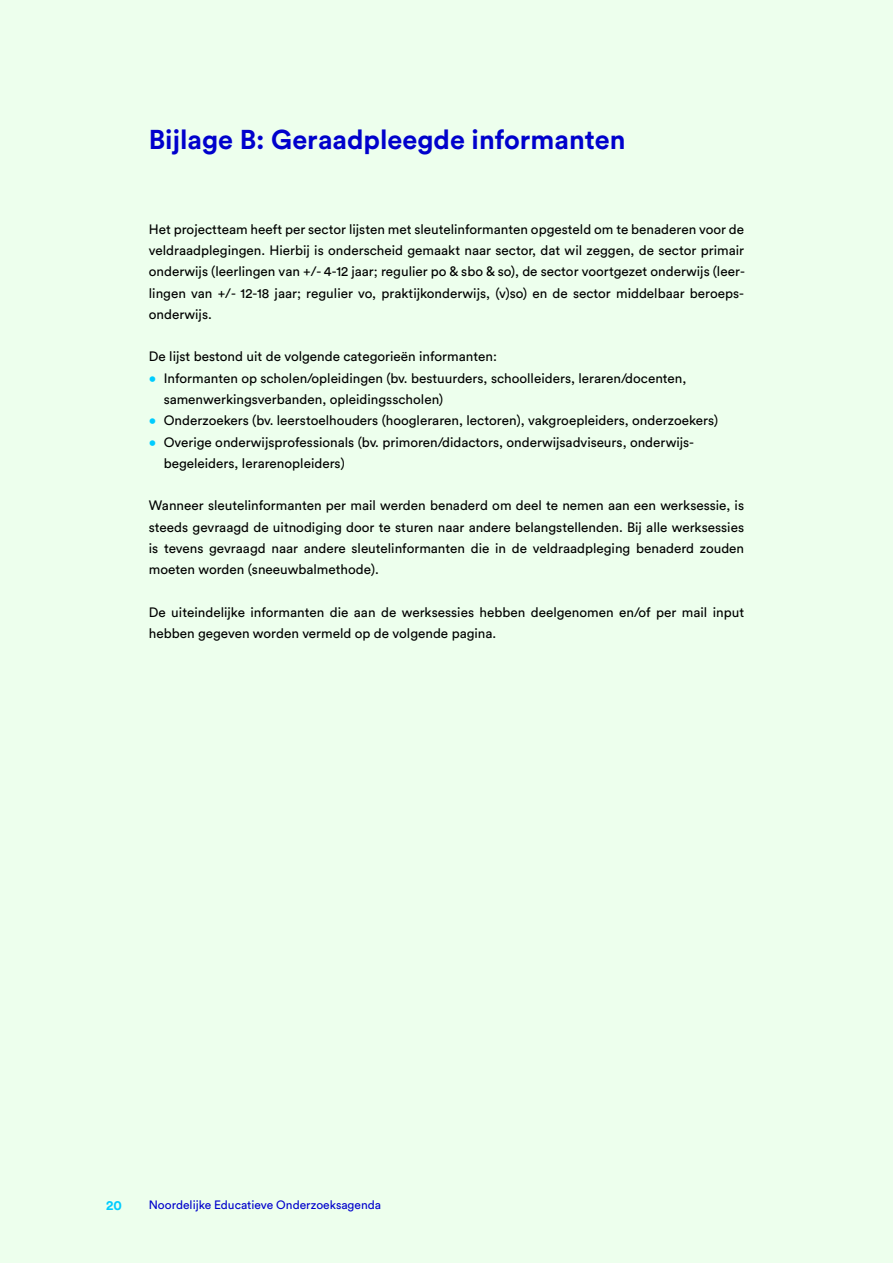
<style>
.page{position:relative;width:893px;height:1263px;background:#edffed}
.page>*{position:absolute;margin:0;border:0;box-sizing:border-box;transform-origin:0 0}
.t1{font:700 27px "Circular Std";color:#00c}
.t2{font:13.5px/21.3px "Circular Std";color:#000}
.t3{font:700 13.5px "Circular Std";color:#0cf}
.t4{font:12px "Circular Std";color:#00c}
.s1{color:#0cf}
</style>
<div class="page">
<h1 class="t1" style="left:149px;top:122px;width:478px">Bijlage B: Geraadpleegde informanten</h1>
<p class="t2" style="left:149px;top:218px;width:597px;text-align:justify">Het projectteam heeft per sector lijsten met sleutelinformanten opgesteld om te benaderen voor de veldraadplegingen. Hierbij is onderscheid gemaakt naar sector, dat wil zeggen, de sector primair onderwijs (leerlingen van +/- 4-12 jaar; regulier po &amp; sbo &amp; so), de sector voortgezet onderwijs (leer&shy;lingen van +/- 12-18 jaar; regulier vo, praktijkonderwijs, (v)so) en de sector middelbaar beroeps&shy;onderwijs.</p>
<p class="t2" style="left:149px;top:346px;width:350px">De lijst bestond uit de volgende categorieën informanten:</p>
<p class="t2" style="left:164px;top:367px;width:524px;text-indent:-15px"><span class="s1">•</span> Informanten op scholen/opleidingen (bv. bestuurders, schoolleiders, leraren/docenten, samenwerkingsverbanden, opleidingsscholen)</p>
<p class="t2" style="left:149px;top:410px;width:571px"><span class="s1">•</span> Onderzoekers (bv. leerstoelhouders (hoogleraren, lectoren), vakgroepleiders, onderzoekers)</p>
<p class="t2" style="left:164px;top:431px;width:532px;text-indent:-15px"><span class="s1">•</span> Overige onderwijsprofessionals (bv. primoren/didactors, onderwijsadviseurs, onderwijs&shy;begeleiders, lerarenopleiders)</p>
<p class="t2" style="left:149px;top:495px;width:597px;text-align:justify">Wanneer sleutelinformanten per mail werden benaderd om deel te nemen aan een werksessie, is steeds gevraagd de uitnodiging door te sturen naar andere belangstellenden. Bij alle werksessies is tevens gevraagd naar andere sleutelinformanten die in de veldraadpleging benaderd zouden moeten worden (sneeuwbalmethode).</p>
<p class="t2" style="left:149px;top:601px;width:597px">De uiteindelijke informanten die aan de werksessies hebben deelgenomen en/of per mail input hebben gegeven worden vermeld op de volgende pagina.</p>
<p class="t3" style="left:106px;top:1197px;width:17px">20</p>
<p class="t4" style="left:149px;top:1197px;width:234px">Noordelijke Educatieve Onderzoeksagenda</p>
</div>
